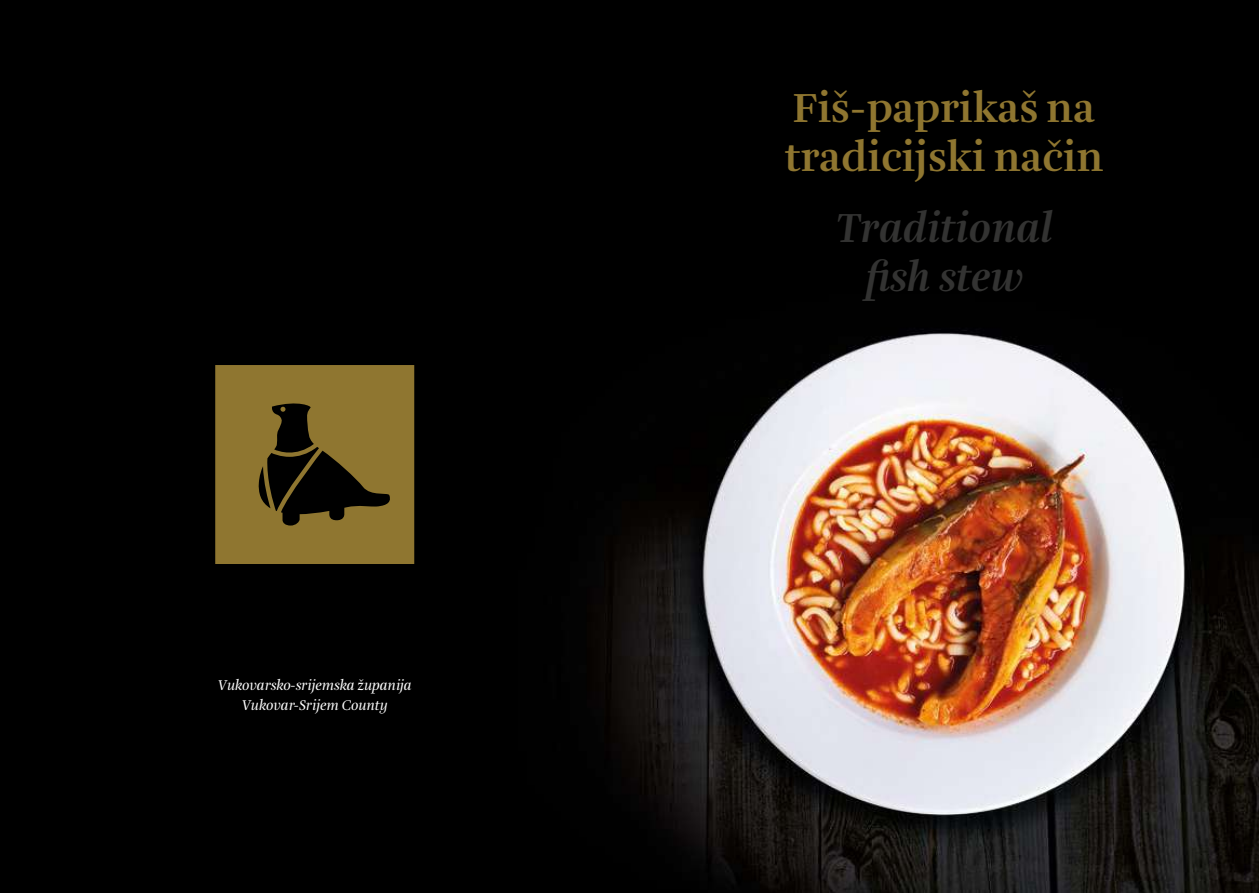
<style>
.page{position:relative;width:1259px;height:893px;background:#fff}
.page>*{position:absolute;margin:0;border:0;box-sizing:border-box;transform-origin:0 0}
.t1{font:700 42px/49.5px "Amalia Pro";color:#8f7630}
.t2{font:italic 700 42px/49.5px "Amalia Pro";color:#333332;text-align:center}
.t3{font:italic 14.55px/19.5px "Amalia Pro";color:#fff;text-align:center}
</style>
<div class="page">
<img style="left:0;top:0;width:1259px;height:893px">
<svg style="left:215px;top:365px;width:199px;height:199px;background:#766127"></svg>
<p class="t3" style="left:218px;top:676px;width:195px">Vukovarsko-srijemska županija<br>Vukovar-Srijem County</p>
<h1 class="t1" style="left:784px;top:84px;width:320px">Fiš-paprikaš na tradicijski način</h1>
<h1 class="t2" style="left:836px;top:204px;width:218px">Traditional fish stew</h1>
</div>
